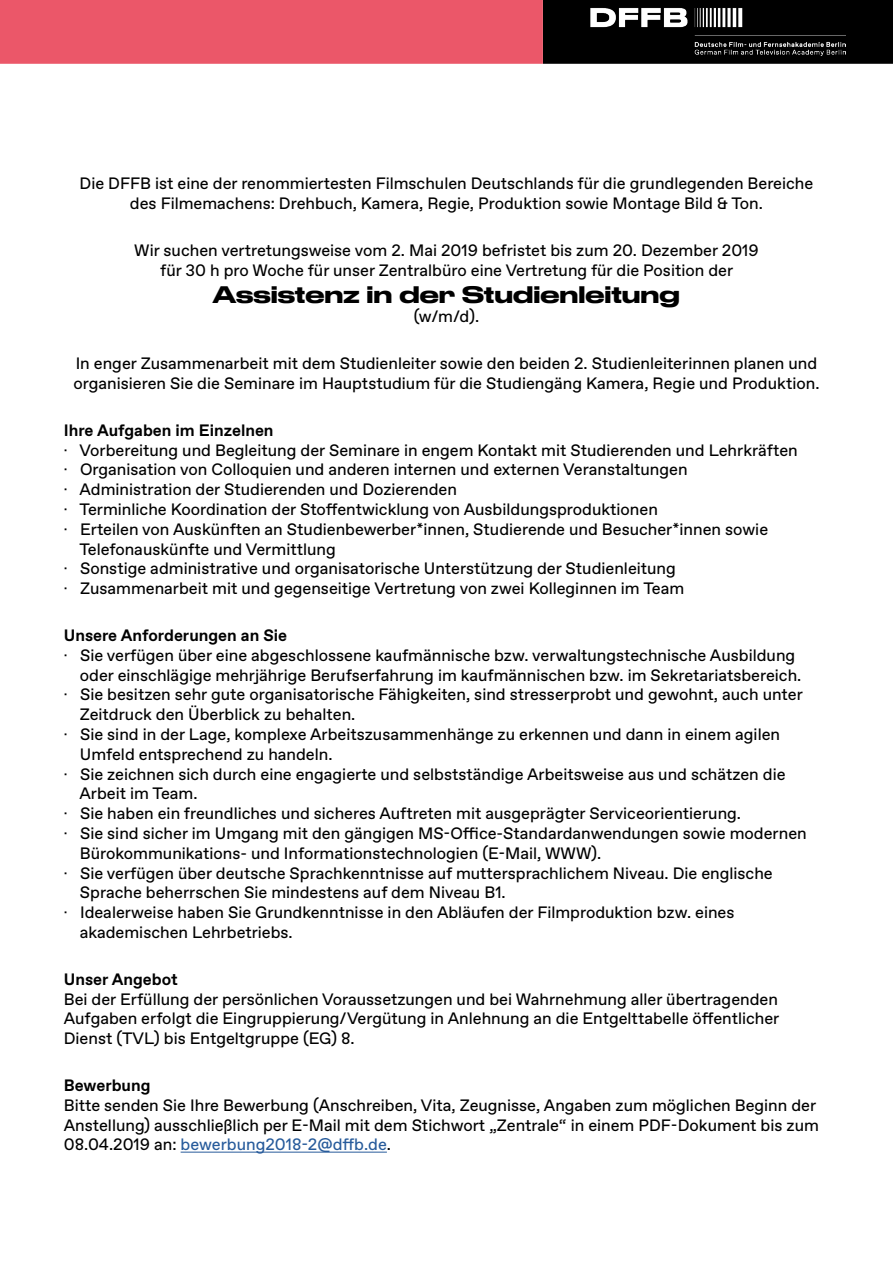
<style>
.page{position:relative;width:893px;height:1263px;background:#fff}
.page>*{position:absolute;margin:0;border:0;box-sizing:border-box;transform-origin:0 0}
.t1{font:500 22.5px "Druk Wide";color:#000}
.t2{font:16.5px/19.8px "Favorit";color:#000;text-align:center}
.t3{font:700 16.5px "Favorit";color:#000}
.s1{color:#275b9b}
</style>
<div class="page">
<hr style="left:181px;top:1152px;width:206px;height:1px;background:#275b9b">
<div style="left:544px;top:1px;width:348px;height:62px;background:#000"></div>
<img style="left:590px;top:8px;width:255px;height:48px">
<div style="left:543px;top:0;width:350px;height:64px;border:2px solid #000"></div>
<div style="left:1px;top:1px;width:541px;height:62px;background:#eb5769"></div>
<div style="left:0;top:0;width:543px;height:64px;border:2px solid #eb5769"></div>
<p class="t2" style="left:80px;top:173px;width:735px">Die DFFB ist eine der renommiertesten Filmschulen Deutschlands für die grundlegenden Bereiche des Filmemachens: Drehbuch, Kamera, Regie, Produktion sowie Montage Bild &amp; Ton.</p>
<p class="t2" style="left:134px;top:240px;width:626px">Wir suchen vertretungsweise vom 2. Mai 2019 befristet bis zum 20. Dezember 2019 für 30 h pro Woche für unser Zentralbüro eine Vertretung für die Position der</p>
<h1 class="t1" style="left:213px;top:276px;width:469px">Assistenz in der Studienleitung</h1>
<p class="t2" style="left:414px;top:306px;width:67px">(w/m/d).</p>
<p class="t2" style="left:73px;top:353px;width:747px;text-align:left">In enger Zusammenarbeit mit dem Studienleiter sowie den beiden 2. Studienleiterinnen planen und organisieren Sie die Seminare im Hauptstudium für die Studiengäng Kamera, Regie und Produktion.</p>
<p class="t3" style="left:64px;top:419px;width:211px">Ihre Aufgaben im Einzelnen</p>
<p class="t2" style="left:64px;top:440px;width:735px">· Vorbereitung und Begleitung der Seminare in engem Kontakt mit Studierenden und Lehrkräften</p>
<p class="t2" style="left:64px;top:459px;width:625px">· Organisation von Colloquien und anderen internen und externen Veranstaltungen</p>
<p class="t2" style="left:64px;top:479px;width:395px">· Administration der Studierenden und Dozierenden</p>
<p class="t2" style="left:64px;top:499px;width:596px">· Terminliche Koordination der Stoffentwicklung von Ausbildungsproduktionen</p>
<p class="t2" style="left:64px;top:519px;width:706px">· Erteilen von Auskünften an Studienbewerber*innen, Studierende und Besucher*innen sowie</p>
<p class="t2" style="left:79px;top:539px;width:258px">Telefonauskünfte und Vermittlung</p>
<p class="t2" style="left:64px;top:558px;width:614px">· Sonstige administrative und organisatorische Unterstützung der Studienleitung</p>
<p class="t2" style="left:64px;top:578px;width:622px">· Zusammenarbeit mit und gegenseitige Vertretung von zwei Kolleginnen im Team</p>
<p class="t3" style="left:64px;top:624px;width:225px">Unsere Anforderungen an Sie</p>
<p class="t2" style="left:64px;top:645px;width:733px">· Sie verfügen über eine abgeschlossene kaufmännische bzw. verwaltungstechnische Ausbildung</p>
<p class="t2" style="left:80px;top:665px;width:723px">oder einschlägige mehrjährige Berufserfahrung im kaufmännischen bzw. im Sekretariatsbereich.</p>
<p class="t2" style="left:64px;top:684px;width:741px">· Sie besitzen sehr gute organisatorische Fähigkeiten, sind stresserprobt und gewohnt, auch unter</p>
<p class="t2" style="left:80px;top:704px;width:277px">Zeitdruck den Überblick zu behalten.</p>
<p class="t2" style="left:64px;top:724px;width:718px">· Sie sind in der Lage, komplexe Arbeitszusammenhänge zu erkennen und dann in einem agilen</p>
<p class="t2" style="left:80px;top:744px;width:254px">Umfeld entsprechend zu handeln.</p>
<p class="t2" style="left:64px;top:764px;width:723px">· Sie zeichnen sich durch eine engagierte und selbstständige Arbeitsweise aus und schätzen die</p>
<p class="t2" style="left:79px;top:783px;width:120px">Arbeit im Team.</p>
<p class="t2" style="left:64px;top:803px;width:679px">· Sie haben ein freundliches und sicheres Auftreten mit ausgeprägter Serviceorientierung.</p>
<p class="t2" style="left:64px;top:823px;width:744px">· Sie sind sicher im Umgang mit den gängigen MS-Office-Standardanwendungen sowie modernen</p>
<p class="t2" style="left:80px;top:843px;width:523px">Bürokommunikations- und Informationstechnologien (E-Mail, WWW).</p>
<p class="t2" style="left:64px;top:863px;width:710px">· Sie verfügen über deutsche Sprachkenntnisse auf muttersprachlichem Niveau. Die englische</p>
<p class="t2" style="left:80px;top:882px;width:427px">Sprache beherrschen Sie mindestens auf dem Niveau B1.</p>
<p class="t2" style="left:64px;top:902px;width:672px">· Idealerweise haben Sie Grundkenntnisse in den Abläufen der Filmproduktion bzw. eines</p>
<p class="t2" style="left:80px;top:922px;width:214px">akademischen Lehrbetriebs.</p>
<p class="t3" style="left:64px;top:968px;width:116px">Unser Angebot</p>
<p class="t2" style="left:64px;top:989px;width:717px;text-align:justify">Bei der Erfüllung der persönlichen Voraussetzungen und bei Wahrnehmung aller übertragenden Aufgaben erfolgt die Eingruppierung/Vergütung in Anlehnung an die Entgelttabelle öffentlicher Dienst (TVL) bis Entgeltgruppe (EG) 8.</p>
<p class="t3" style="left:64px;top:1074px;width:88px">Bewerbung</p>
<p class="t2" style="left:64px;top:1095px;width:757px;text-align:left">Bitte senden Sie Ihre Bewerbung (Anschreiben, Vita, Zeugnisse, Angaben zum möglichen Beginn der<br>Anstellung) ausschließlich per E-Mail mit dem Stichwort „Zentrale“ in einem PDF-Dokument bis zum<br>08.04.2019 an: <span class="s1">bewerbung2018-2@dffb.de</span>.</p>
</div>
